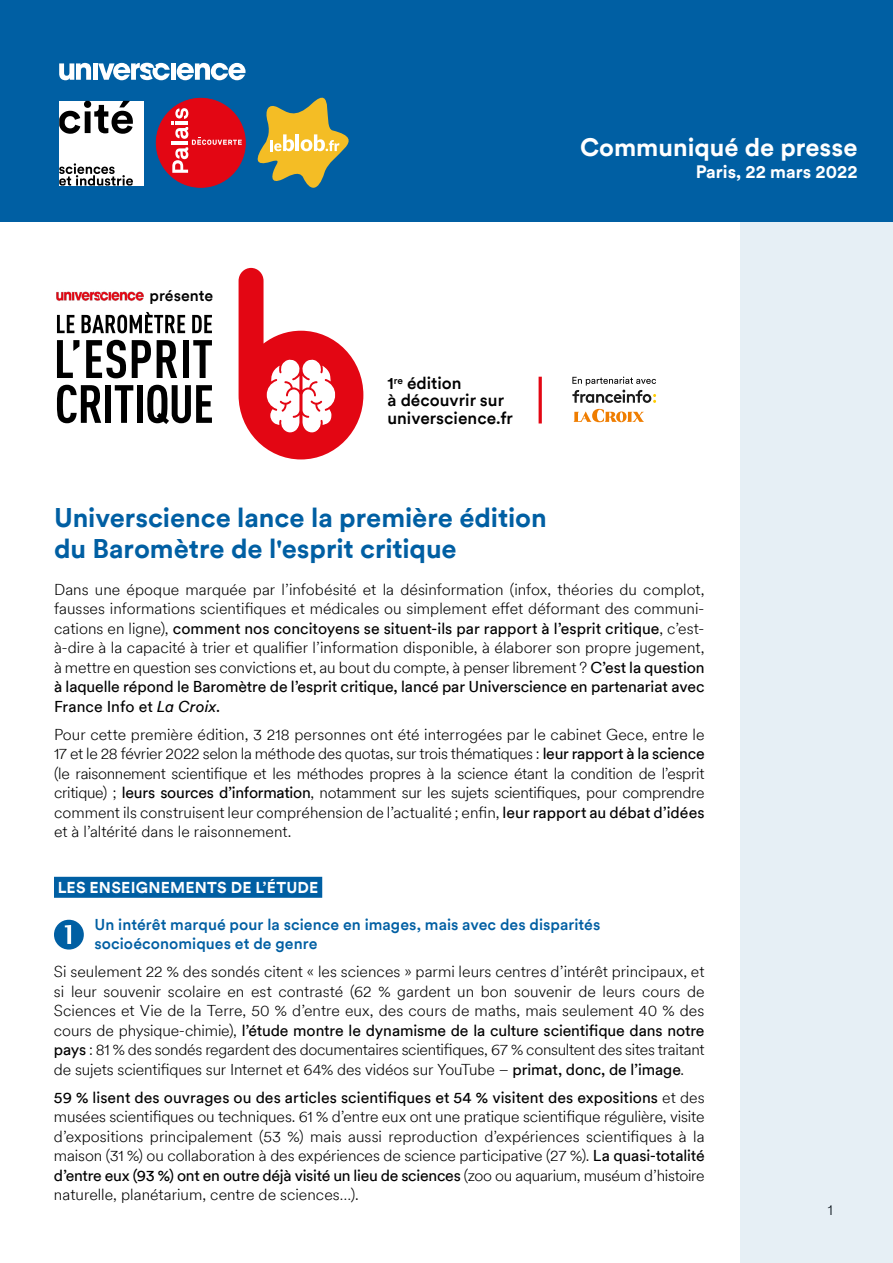
<style>
.page{position:relative;width:893px;height:1263px;background:#fff}
.page>*{position:absolute;margin:0;border:0;box-sizing:border-box;transform-origin:0 0}
.t1{font:700 27px/31.5px "CSI Circular TT";letter-spacing:-.005em;color:#005fa3}
.t2{font:700 25.2px "CSI Circular TT";color:#fff}
.t3{font:700 18px "CSI Circular TT";color:#fff}
.t4{font:500 17.1px/17.1px "CSI Circular TT";color:#000}
.t5{font:300 15.75px/19.5px "CSI Circular TT";letter-spacing:-.005em;color:#000;text-align:justify}
.t6{font:500 15.75px/19.5px "CSI Circular TT";letter-spacing:.005em;color:#005fa3}
.t7{font:700 15.75px "CSI Circular TT";letter-spacing:.015em;color:#fff}
.t8{font:500 15.75px "CSI Circular TT";color:#000}
.t9{font:300 15px "CSI Circular TT";color:#000}
.s1{font-weight:400}
.s2{font-weight:400;font-style:italic}
</style>
<div class="page">
<div style="left:740px;top:0;width:153px;height:1263px;background:#e6eff5"></div>
<div style="left:54px;top:877px;width:268px;height:21px;background:#005fa3"></div>
<svg style="left:54px;top:920px;width:30px;height:29px"></svg>
<div style="left:0;top:0;width:893px;height:221px;background:#005fa3"></div>
<div style="left:156px;top:98px;width:89px;height:89px;background:#e30613;border-radius:50%"></div>
<svg style="left:171px;top:108px;width:71px;height:65px"></svg>
<div style="left:59px;top:101px;width:85px;height:85px;background:#fff"></div>
<svg style="left:59px;top:163px;width:74px;height:23px"></svg>
<svg style="left:59px;top:101px;width:74px;height:33px"></svg>
<svg style="left:257px;top:97px;width:92px;height:91px"></svg>
<svg style="left:59px;top:63px;width:32px;height:17px"></svg>
<div style="left:93px;top:63px;width:5px;height:17px;background:#fff"></div>
<div style="left:171px;top:63px;width:5px;height:17px;background:#fff"></div>
<svg style="left:177px;top:63px;width:69px;height:17px"></svg>
<svg style="left:98px;top:63px;width:72px;height:17px"></svg>
<svg style="left:239px;top:268px;width:124px;height:191px"></svg>
<svg style="left:57px;top:315px;width:17px;height:18px"></svg>
<svg style="left:192px;top:315px;width:20px;height:18px"></svg>
<svg style="left:57px;top:340px;width:22px;height:38px"></svg>
<svg style="left:86px;top:340px;width:40px;height:38px"></svg>
<svg style="left:132px;top:340px;width:19px;height:38px"></svg>
<svg style="left:157px;top:340px;width:20px;height:38px"></svg>
<div style="left:183px;top:340px;width:5px;height:38px;background:#000"></div>
<svg style="left:193px;top:340px;width:19px;height:38px"></svg>
<svg style="left:57px;top:385px;width:44px;height:38px"></svg>
<div style="left:105px;top:385px;width:6px;height:38px;background:#000"></div>
<svg style="left:115px;top:385px;width:18px;height:38px"></svg>
<div style="left:137px;top:385px;width:6px;height:38px;background:#000"></div>
<svg style="left:147px;top:385px;width:65px;height:39px"></svg>
<svg style="left:82px;top:312px;width:103px;height:21px"></svg>
<hr style="left:539px;top:377px;width:3px;height:46px;background:#e30613">
<svg style="left:574px;top:409px;width:70px;height:13px"></svg>
<svg style="left:572px;top:377px;width:84px;height:26px"></svg>
<img style="left:56px;top:291px;width:88px;height:10px">
<p class="t8" style="left:150px;top:285px;width:65px">présente</p>
<h2 class="t2" style="left:580px;top:130px;width:279px">Communiqué de presse</h2>
<p class="t3" style="left:696px;top:159px;width:163px">Paris, 22 mars 2022</p>
<p class="t4" style="left:387px;top:374px;width:127px">1<sup>re</sup> édition<br>à découvrir sur universcience.fr</p>
<h1 class="t1" style="left:54px;top:500px;width:494px">Universcience lance la première édition du Baromètre de l'esprit critique</h1>
<p class="t5" style="left:54px;top:579px;width:652px">Dans une époque marquée par l’infobésité et la désinformation (infox, théories du complot, fausses informations scientifiques et médicales ou simplement effet déformant des communi&shy;cations en ligne), <span class="s1">comment nos concitoyens se situent-ils par rapport à l’esprit critique</span>, c’est&shy;à-dire à la capacité à trier et qualifier l’information disponible, à élaborer son propre jugement, à mettre en question ses convictions et, au bout du compte, à penser librement ? <span class="s1">C’est la question à laquelle répond le Baromètre de l’esprit critique, lancé par Universcience en partenariat avec France Info et</span> <span class="s2">La Croix</span><span class="s1">.</span></p>
<p class="t5" style="left:54px;top:724px;width:652px">Pour cette première édition, 3 218 personnes ont été interrogées par le cabinet Gece, entre le 17 et le 28 février 2022 selon la méthode des quotas, sur trois thématiques : <span class="s1">leur rapport à la science </span>(le raisonnement scientifique et les méthodes propres à la science étant la condition de l’esprit critique) ; <span class="s1">leurs sources d’information</span>, notamment sur les sujets scientifiques, pour comprendre comment ils construisent leur compréhension de l’actualité ; enfin, <span class="s1">leur rapport au débat d’idées </span>et à l’altérité dans le raisonnement.</p>
<p class="t7" style="left:58px;top:877px;width:262px">LES ENSEIGNEMENTS DE L’ÉTUDE</p>
<p class="t6" style="left:94px;top:914px;width:507px">Un intérêt marqué pour la science en images, mais avec des disparités socioéconomiques et de genre</p>
<p class="t5" style="left:54px;top:961px;width:652px">Si seulement 22 % des sondés citent « les sciences » parmi leurs centres d’intérêt principaux, et si leur souvenir scolaire en est contrasté (62 % gardent un bon souvenir de leurs cours de Sciences et Vie de la Terre, 50 % d’entre eux, des cours de maths, mais seulement 40 % des cours de physique-chimie), <span class="s1">l’étude montre le dynamisme de la culture scientifique dans notre pays</span> : 81 % des sondés regardent des documentaires scientifiques, 67 % consultent des sites traitant de sujets scientifiques sur Internet et 64% des vidéos sur YouTube – <span class="s1">primat, donc, de l’image</span>.</p>
<p class="t5" style="left:54px;top:1087px;width:652px"><span class="s1">59 % lisent des ouvrages ou des articles scientifiques et 54 % visitent des expositions</span> et des musées scientifiques ou techniques. 61 % d’entre eux ont une pratique scientifique régulière, visite d’expositions principalement (53 %) mais aussi reproduction d’expériences scientifiques à la maison (31 %) ou collaboration à des expériences de science participative (27 %). <span class="s1">La quasi-totalité d’entre eux (93 %) ont en outre déjà visité un lieu de sciences</span> (zoo ou aquarium, muséum d’histoire naturelle, planétarium, centre de sciences…).</p>
<p class="t9" style="left:828px;top:1200px;width:6px">1</p>
</div>
